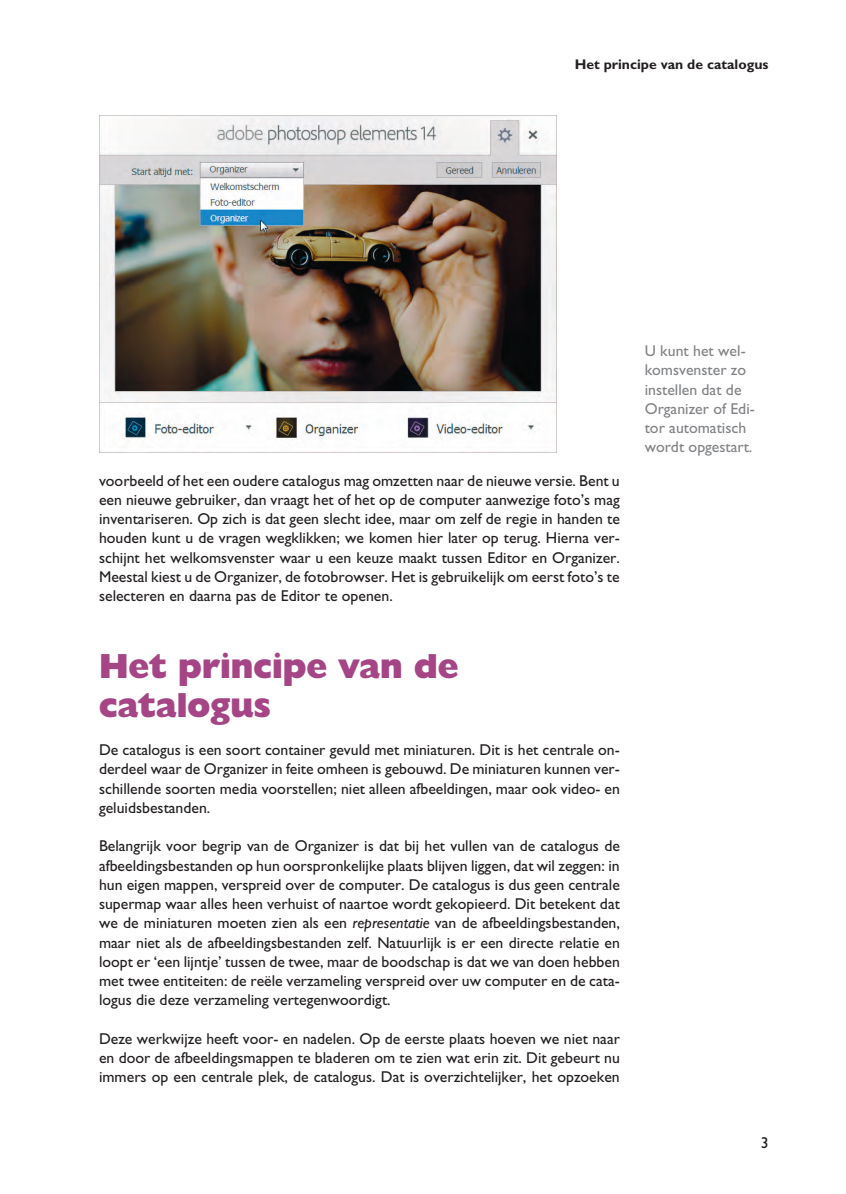
<style>
.page{position:relative;width:846px;height:1194px;background:#fff}
.page>*{position:absolute;margin:0;border:0;box-sizing:border-box;transform-origin:0 0}
.t1{font:700 35px/38.5px "Humanst 521 X Bd BT";color:#a54586}
.t2{font:15.75px/19.2px "Gill Sans";color:#231f20;text-align:justify}
.t3{font:15.75px/19.2px "Gill Sans";color:#808285}
.t4{font:700 14px "Gill Sans";color:#231f20}
.s1{font-style:italic}
</style>
<div class="page">
<img style="left:99px;top:116px;width:458px;height:336px">
<p class="t4" style="left:575px;top:59px;width:195px">Het principe van de catalogus</p>
<p class="t2" style="left:99px;top:473px;width:522px">voorbeeld of het een oudere catalogus mag omzetten naar de nieuwe versie. Bent u een nieuwe gebruiker, dan vraagt het of het op de computer aanwezige foto’s mag inventariseren. Op zich is dat geen slecht idee, maar om zelf de regie in handen te houden kunt u de vragen wegklikken; we komen hier later op terug. Hierna ver&shy;schijnt het welkomsvenster waar u een keuze maakt tussen Editor en Organizer.<br>Meestal kiest u de Organizer, de fotobrowser. Het is gebruikelijk om eerst foto’s te selecteren en daarna pas de Editor te openen.</p>
<h1 class="t1" style="left:99px;top:651px;width:361px">Het principe van de catalogus</h1>
<p class="t2" style="left:99px;top:742px;width:522px">De catalogus is een soort container gevuld met miniaturen. Dit is het centrale on&shy;derdeel waar de Organizer in feite omheen is gebouwd. De miniaturen kunnen ver&shy;schillende soorten media voorstellen; niet alleen afbeeldingen, maar ook video- en geluidsbestanden.</p>
<p class="t2" style="left:99px;top:838px;width:522px">Belangrijk voor begrip van de Organizer is dat bij het vullen van de catalogus de afbeeldingsbestanden op hun oorspronkelijke plaats blijven liggen, dat wil zeggen: in hun eigen mappen, verspreid over de computer. De catalogus is dus geen centrale supermap waar alles heen verhuist of naartoe wordt gekopieerd. Dit betekent dat we de miniaturen moeten zien als een <span class="s1">representatie</span> van de afbeeldingsbestanden, maar niet als de afbeeldingsbestanden zelf. Natuurlijk is er een directe relatie en loopt er ‘een lijntje’ tussen de twee, maar de boodschap is dat we van doen hebben met twee entiteiten: de reële verzameling verspreid over uw computer en de cata&shy;logus die deze verzameling vertegenwoordigt.</p>
<p class="t2" style="left:99px;top:1031px;width:522px">Deze werkwijze heeft voor- en nadelen. Op de eerste plaats hoeven we niet naar en door de afbeeldingsmappen te bladeren om te zien wat erin zit. Dit gebeurt nu immers op een centrale plek, de catalogus. Dat is overzichtelijker, het opzoeken</p>
<p class="t3" style="left:645px;top:343px;width:112px">U kunt het wel&shy;komsvenster zo instellen dat de<br>Organizer of Edi&shy;tor automatisch wordt opgestart.</p>
<p class="t2" style="left:761px;top:1134px;width:9px">3</p>
</div>
